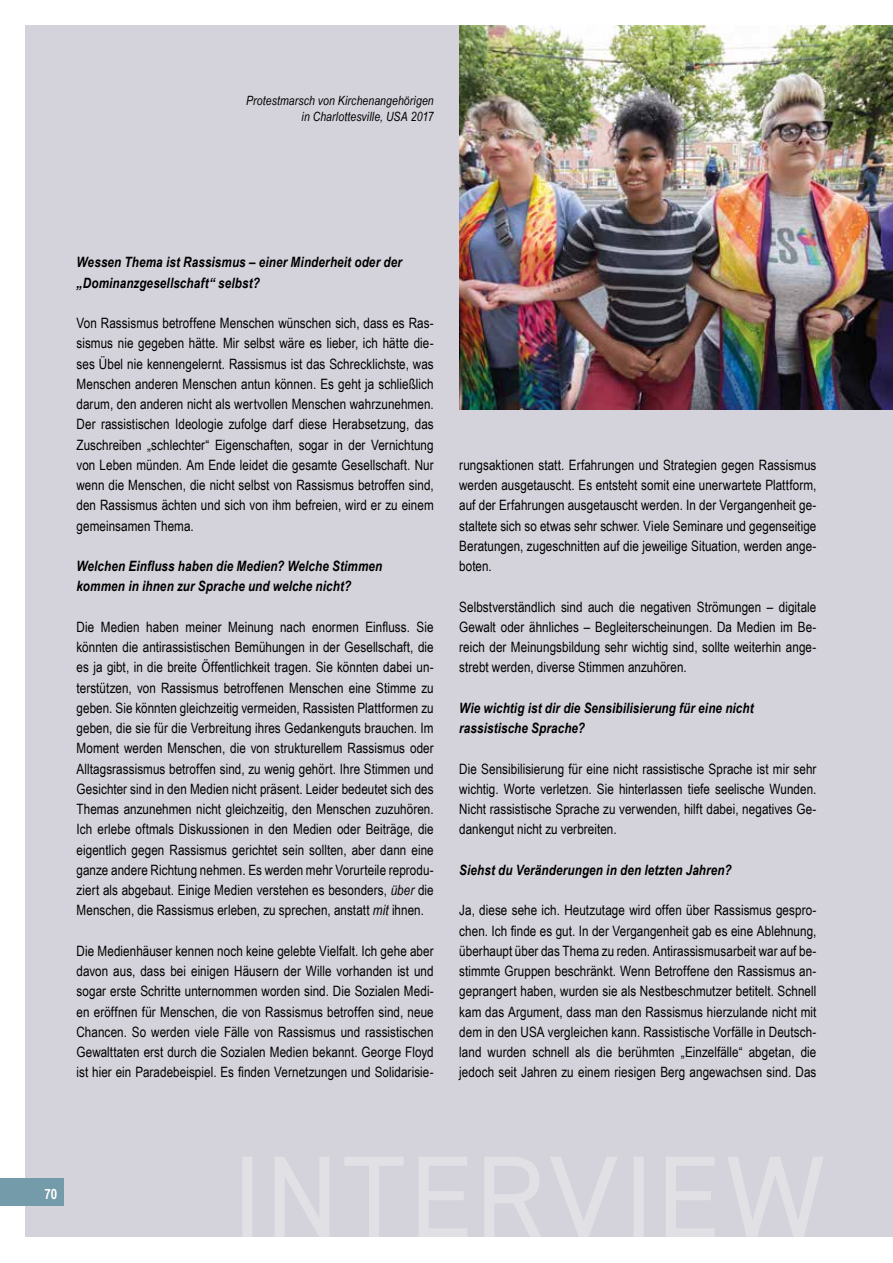
<style>
.page{position:relative;width:893px;height:1263px;background:#fff}
.page>*{position:absolute;margin:0;border:0;box-sizing:border-box;transform-origin:0 0}
.t1{font:14.25px/20.2px "Arial Narrow";letter-spacing:.005em;color:#000;text-align:justify}
.t2{font:italic 700 14.25px/20.2px "Arial Narrow";letter-spacing:.01em;color:#000}
.t3{font:700 14.25px "Arial Narrow";color:#fff}
.t4{font:italic 12.75px/15.3px "Arial Narrow";letter-spacing:.01em;color:#000;text-align:right}
.s1{font-style:italic}
</style>
<div class="page">
<div style="left:26px;top:26px;width:867px;height:1211px;background:#d4d3db"></div>
<div style="left:0;top:1179px;width:64px;height:27px;background:#749ba9"></div>
<svg style="left:243px;top:1157px;width:580px;height:80px"></svg>
<img style="left:459px;top:26px;width:434px;height:384px">
<p class="t4" style="left:246px;top:93px;width:189px">Protestmarsch von Kirchenangehörigen in Charlottesville, USA 2017</p>
<p class="t2" style="left:77px;top:251px;width:327px">Wessen Thema ist Rassismus – einer Minderheit oder der „Dominanzgesellschaft“ selbst?</p>
<p class="t1" style="left:77px;top:312px;width:359px">Von Rassismus betroffene Menschen wünschen sich, dass es Ras&shy;sismus nie gegeben hätte. Mir selbst wäre es lieber, ich hätte die&shy;ses Übel nie kennengelernt. Rassismus ist das Schrecklichste, was Menschen anderen Menschen antun können. Es geht ja schließlich darum, den anderen nicht als wertvollen Menschen wahrzunehmen.<br>Der rassistischen Ideologie zufolge darf diese Herabsetzung, das Zuschreiben „schlechter“ Eigenschaften, sogar in der Vernichtung von Leben münden. Am Ende leidet die gesamte Gesellschaft. Nur wenn die Menschen, die nicht selbst von Rassismus betroffen sind, den Rassismus ächten und sich von ihm befreien, wird er zu einem gemeinsamen Thema.</p>
<p class="t2" style="left:77px;top:555px;width:307px">Welchen Einfluss haben die Medien? Welche Stimmen kommen in ihnen zur Sprache und welche nicht?</p>
<p class="t1" style="left:77px;top:616px;width:359px">Die Medien haben meiner Meinung nach enormen Einfluss. Sie könnten die antirassistischen Bemühungen in der Gesellschaft, die es ja gibt, in die breite Öffentlichkeit tragen. Sie könnten dabei un&shy;terstützen, von Rassismus betroffenen Menschen eine Stimme zu geben. Sie könnten gleichzeitig vermeiden, Rassisten Plattformen zu geben, die sie für die Verbreitung ihres Gedankenguts brauchen. Im Moment werden Menschen, die von strukturellem Rassismus oder Alltagsrassismus betroffen sind, zu wenig gehört. Ihre Stimmen und Gesichter sind in den Medien nicht präsent. Leider bedeutet sich des Themas anzunehmen nicht gleichzeitig, den Menschen zuzuhören.<br>Ich erlebe oftmals Diskussionen in den Medien oder Beiträge, die eigentlich gegen Rassismus gerichtet sein sollten, aber dann eine ganze andere Richtung nehmen. Es werden mehr Vorurteile reprodu&shy;ziert als abgebaut. Einige Medien verstehen es besonders, <span class="s1">über</span> die Menschen, die Rassismus erleben, zu sprechen, anstatt <span class="s1">mit</span> ihnen.</p>
<p class="t1" style="left:77px;top:940px;width:359px">Die Medienhäuser kennen noch keine gelebte Vielfalt. Ich gehe aber davon aus, dass bei einigen Häusern der Wille vorhanden ist und sogar erste Schritte unternommen worden sind. Die Sozialen Medi&shy;en eröffnen für Menschen, die von Rassismus betroffen sind, neue Chancen. So werden viele Fälle von Rassismus und rassistischen Gewalttaten erst durch die Sozialen Medien bekannt. George Floyd ist hier ein Paradebeispiel. Es finden Vernetzungen und Solidarisie-</p>
<p class="t1" style="left:459px;top:454px;width:359px">rungsaktionen statt. Erfahrungen und Strategien gegen Rassismus werden ausgetauscht. Es entsteht somit eine unerwartete Plattform, auf der Erfahrungen ausgetauscht werden. In der Vergangenheit ge&shy;staltete sich so etwas sehr schwer. Viele Seminare und gegenseitige Beratungen, zugeschnitten auf die jeweilige Situation, werden ange&shy;boten.</p>
<p class="t1" style="left:459px;top:596px;width:359px">Selbstverständlich sind auch die negativen Strömungen – digitale Gewalt oder ähnliches – Begleiterscheinungen. Da Medien im Be&shy;reich der Meinungsbildung sehr wichtig sind, sollte weiterhin ange&shy;strebt werden, diverse Stimmen anzuhören.</p>
<p class="t2" style="left:459px;top:697px;width:296px">Wie wichtig ist dir die Sensibilisierung für eine nicht rassistische Sprache?</p>
<p class="t1" style="left:459px;top:758px;width:359px">Die Sensibilisierung für eine nicht rassistische Sprache ist mir sehr wichtig. Worte verletzen. Sie hinterlassen tiefe seelische Wunden.<br>Nicht rassistische Sprache zu verwenden, hilft dabei, negatives Ge&shy;dankengut nicht zu verbreiten.</p>
<p class="t2" style="left:459px;top:859px;width:274px">Siehst du Veränderungen in den letzten Jahren?</p>
<p class="t1" style="left:459px;top:900px;width:359px">Ja, diese sehe ich. Heutzutage wird offen über Rassismus gespro&shy;chen. Ich finde es gut. In der Vergangenheit gab es eine Ablehnung, überhaupt über das Thema zu reden. Antirassismusarbeit war auf be&shy;stimmte Gruppen beschränkt. Wenn Betroffene den Rassismus an&shy;geprangert haben, wurden sie als Nestbeschmutzer betitelt. Schnell kam das Argument, dass man den Rassismus hierzulande nicht mit dem in den USA vergleichen kann. Rassistische Vorfälle in Deutsch&shy;land wurden schnell als die berühmten „Einzelfälle“ abgetan, die jedoch seit Jahren zu einem riesigen Berg angewachsen sind. Das</p>
<p class="t3" style="left:44px;top:1183px;width:14px">70</p>
</div>
